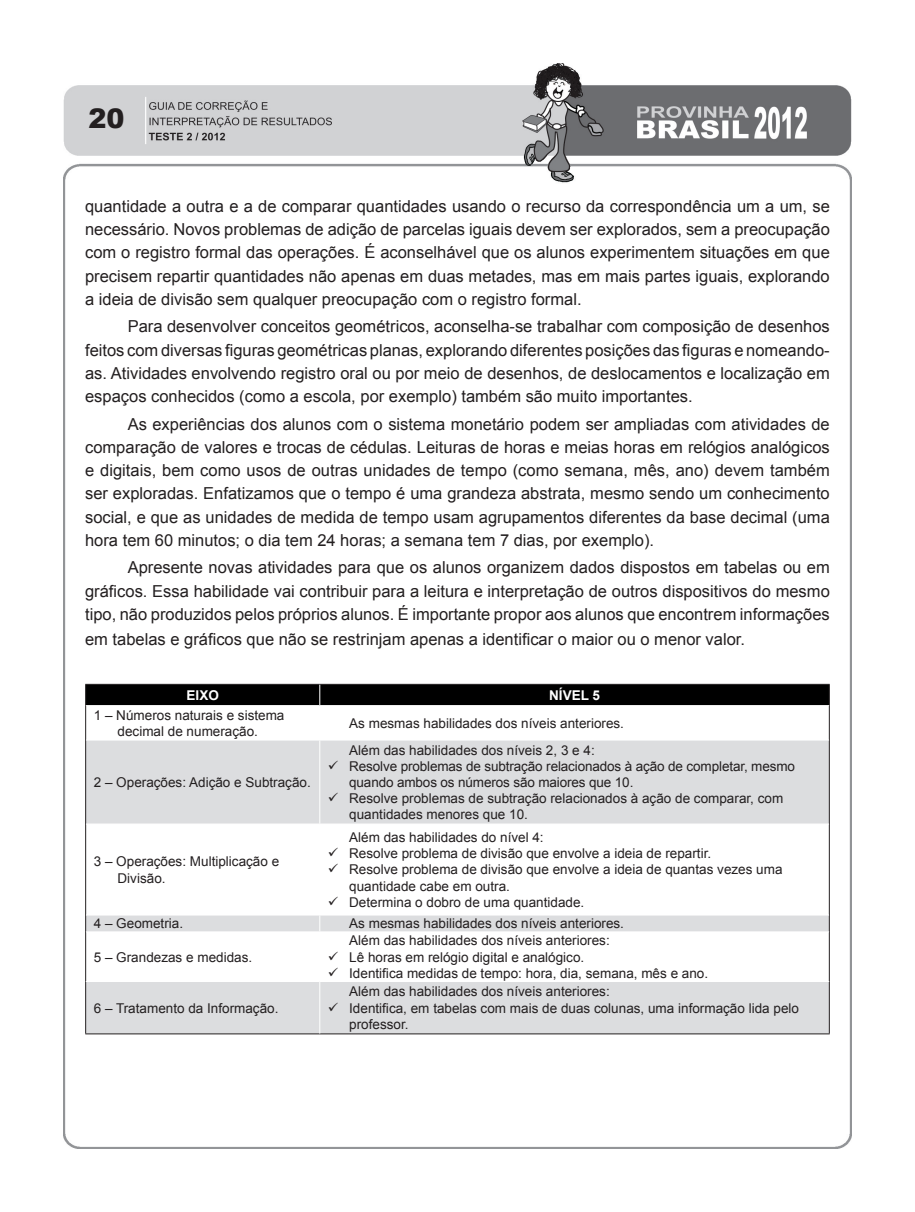
<style>
.page{position:relative;width:915px;height:1212px;background:#fff}
.page>*{position:absolute;margin:0;border:0;box-sizing:border-box;transform-origin:0 0}
.t1{font:900 27px "Arial";color:#231f20}
._03_-_Texto{font:16.5px/23.2px "Arial";color:#231f20;text-align:justify}
.t2{font:13.5px/16.2px "Arial";color:#231f20}
.t3{font:700 13.5px "Arial";color:#fff}
</style>
<div class="page">
<img style="left:64px;top:64px;width:786px;height:1084px">
<svg style="left:86px;top:741px;width:742px;height:292px;fill:#dcdddf"></svg>
<hr style="left:85px;top:705px;width:1px;height:35px;background:#231f20">
<hr style="left:828px;top:705px;width:1px;height:35px;background:#231f20">
<hr style="left:85px;top:740px;width:1px;height:84px;background:#231f20">
<hr style="left:828px;top:740px;width:1px;height:84px;background:#231f20">
<hr style="left:85px;top:824px;width:1px;height:91px;background:#231f20">
<hr style="left:828px;top:824px;width:1px;height:91px;background:#231f20">
<svg style="left:85px;top:915px;width:1px;height:17px"></svg>
<svg style="left:828px;top:915px;width:1px;height:17px"></svg>
<hr style="left:85px;top:932px;width:1px;height:49px;background:#231f20">
<hr style="left:828px;top:932px;width:1px;height:49px;background:#231f20">
<hr style="left:85px;top:981px;width:1px;height:52px;background:#231f20">
<hr style="left:828px;top:981px;width:1px;height:52px;background:#231f20">
<hr style="left:85px;top:1033px;width:235px;height:1px;background:#231f20">
<hr style="left:320px;top:1033px;width:509px;height:1px;background:#231f20">
<div style="left:85px;top:684px;width:744px;height:21px;background:#000"></div>
<hr style="left:86px;top:705px;width:234px;height:1px;background:#fff">
<hr style="left:320px;top:705px;width:508px;height:1px;background:#fff">
<hr style="left:319px;top:706px;width:1px;height:34px;background:#fff">
<hr style="left:86px;top:740px;width:234px;height:1px;background:#fff">
<hr style="left:320px;top:740px;width:508px;height:1px;background:#fff">
<hr style="left:319px;top:740px;width:1px;height:84px;background:#fff">
<hr style="left:86px;top:824px;width:234px;height:1px;background:#fff">
<hr style="left:320px;top:824px;width:508px;height:1px;background:#fff">
<hr style="left:319px;top:824px;width:1px;height:91px;background:#fff">
<hr style="left:86px;top:915px;width:234px;height:1px;background:#fff">
<hr style="left:320px;top:915px;width:508px;height:1px;background:#fff">
<svg style="left:319px;top:915px;width:1px;height:16px"></svg>
<hr style="left:86px;top:931px;width:234px;height:1px;background:#fff">
<hr style="left:320px;top:931px;width:508px;height:1px;background:#fff">
<hr style="left:319px;top:932px;width:1px;height:49px;background:#fff">
<hr style="left:86px;top:981px;width:234px;height:1px;background:#fff">
<hr style="left:320px;top:981px;width:508px;height:1px;background:#fff">
<hr style="left:319px;top:982px;width:1px;height:51px;background:#fff">
<svg style="left:338px;top:771px;width:14px;height:1px"></svg>
<svg style="left:338px;top:803px;width:14px;height:1px"></svg>
<svg style="left:338px;top:858px;width:14px;height:1px"></svg>
<svg style="left:338px;top:874px;width:14px;height:1px"></svg>
<svg style="left:338px;top:907px;width:14px;height:1px"></svg>
<svg style="left:338px;top:961px;width:14px;height:1px"></svg>
<svg style="left:338px;top:978px;width:14px;height:1px"></svg>
<svg style="left:338px;top:1012px;width:14px;height:1px"></svg>
<h1 class="t1" style="left:89px;top:99px;width:38px">20</h1>
<p class="_03_-_Texto" style="left:85px;top:195px;width:746px">quantidade a outra e a de comparar quantidades usando o recurso da correspondência um a um, se necessário. Novos problemas de adição de parcelas iguais devem ser explorados, sem a preocupação com o registro formal das operações. É aconselhável que os alunos experimentem situações em que precisem repartir quantidades não apenas em duas metades, mas em mais partes iguais, explorando a ideia de divisão sem qualquer preocupação com o registro formal.</p>
<p class="_03_-_Texto" style="left:85px;top:315px;width:746px;text-indent:43px">Para desenvolver conceitos geométricos, aconselha-se trabalhar com composição de desenhos feitos com diversas figuras geométricas planas, explorando diferentes posições das figuras e nomeando&shy;as. Atividades envolvendo registro oral ou por meio de desenhos, de deslocamentos e localização em espaços conhecidos (como a escola, por exemplo) também são muito importantes.</p>
<p class="_03_-_Texto" style="left:85px;top:412px;width:746px;text-indent:43px">As experiências dos alunos com o sistema monetário podem ser ampliadas com atividades de comparação de valores e trocas de cédulas. Leituras de horas e meias horas em relógios analógicos e digitais, bem como usos de outras unidades de tempo (como semana, mês, ano) devem também ser exploradas. Enfatizamos que o tempo é uma grandeza abstrata, mesmo sendo um conhecimento social, e que as unidades de medida de tempo usam agrupamentos diferentes da base decimal (uma hora tem 60 minutos; o dia tem 24 horas; a semana tem 7 dias, por exemplo).</p>
<p class="_03_-_Texto" style="left:85px;top:556px;width:746px;text-indent:43px">Apresente novas atividades para que os alunos organizem dados dispostos em tabelas ou em gráficos. Essa habilidade vai contribuir para a leitura e interpretação de outros dispositivos do mesmo tipo, não produzidos pelos próprios alunos. É importante propor aos alunos que encontrem informações</p>
<p class="_03_-_Texto" style="left:85px;top:627px;width:661px">em tabelas e gráficos que não se restrinjam apenas a identificar o maior ou o menor valor.</p>
<p class="t3" style="left:186px;top:686px;width:34px">EIXO</p>
<p class="t3" style="left:549px;top:686px;width:52px">NÍVEL 5</p>
<p class="t2" style="left:94px;top:707px;width:192px;text-align:center">1 – Números naturais e sistema decimal de numeração.</p>
<p class="t2" style="left:349px;top:715px;width:276px">As mesmas habilidades dos níveis anteriores.</p>
<p class="t2" style="left:94px;top:774px;width:218px">2 – Operações: Adição e Subtração.</p>
<p class="t2" style="left:349px;top:742px;width:247px">Além das habilidades dos níveis 2, 3 e 4:</p>
<p class="t2" style="left:349px;top:758px;width:447px;text-indent:-21px">✓ Resolve problemas de subtração relacionados à ação de completar, mesmo quando ambos os números são maiores que 10.</p>
<p class="t2" style="left:349px;top:790px;width:435px;text-indent:-21px">✓ Resolve problemas de subtração relacionados à ação de comparar, com quantidades menores que 10.</p>
<p class="t2" style="left:117px;top:854px;width:163px;text-indent:-24px">3 – Operações: Multiplicação e<br>Divisão.</p>
<p class="t2" style="left:349px;top:829px;width:196px">Além das habilidades do nível 4:</p>
<p class="t2" style="left:328px;top:845px;width:385px">✓ Resolve problema de divisão que envolve a ideia de repartir.</p>
<p class="t2" style="left:349px;top:862px;width:434px;text-indent:-21px">✓ Resolve problema de divisão que envolve a ideia de quantas vezes uma quantidade cabe em outra.</p>
<p class="t2" style="left:328px;top:894px;width:258px">✓ Determina o dobro de uma quantidade.</p>
<p class="t2" style="left:94px;top:916px;width:91px">4 – Geometria.</p>
<p class="t2" style="left:349px;top:916px;width:276px">As mesmas habilidades dos níveis anteriores.</p>
<p class="t2" style="left:94px;top:949px;width:160px">5 – Grandezas e medidas.</p>
<p class="t2" style="left:349px;top:933px;width:262px">Além das habilidades dos níveis anteriores:</p>
<p class="t2" style="left:328px;top:949px;width:258px">✓ Lê horas em relógio digital e analógico.</p>
<p class="t2" style="left:328px;top:965px;width:381px">✓ Identifica medidas de tempo: hora, dia, semana, mês e ano.</p>
<p class="t2" style="left:94px;top:1000px;width:186px">6 – Tratamento da Informação.</p>
<p class="t2" style="left:349px;top:984px;width:262px">Além das habilidades dos níveis anteriores:</p>
<p class="t2" style="left:349px;top:1000px;width:451px;text-indent:-21px">✓ Identifica, em tabelas com mais de duas colunas, uma informação lida pelo professor.</p>
</div>
